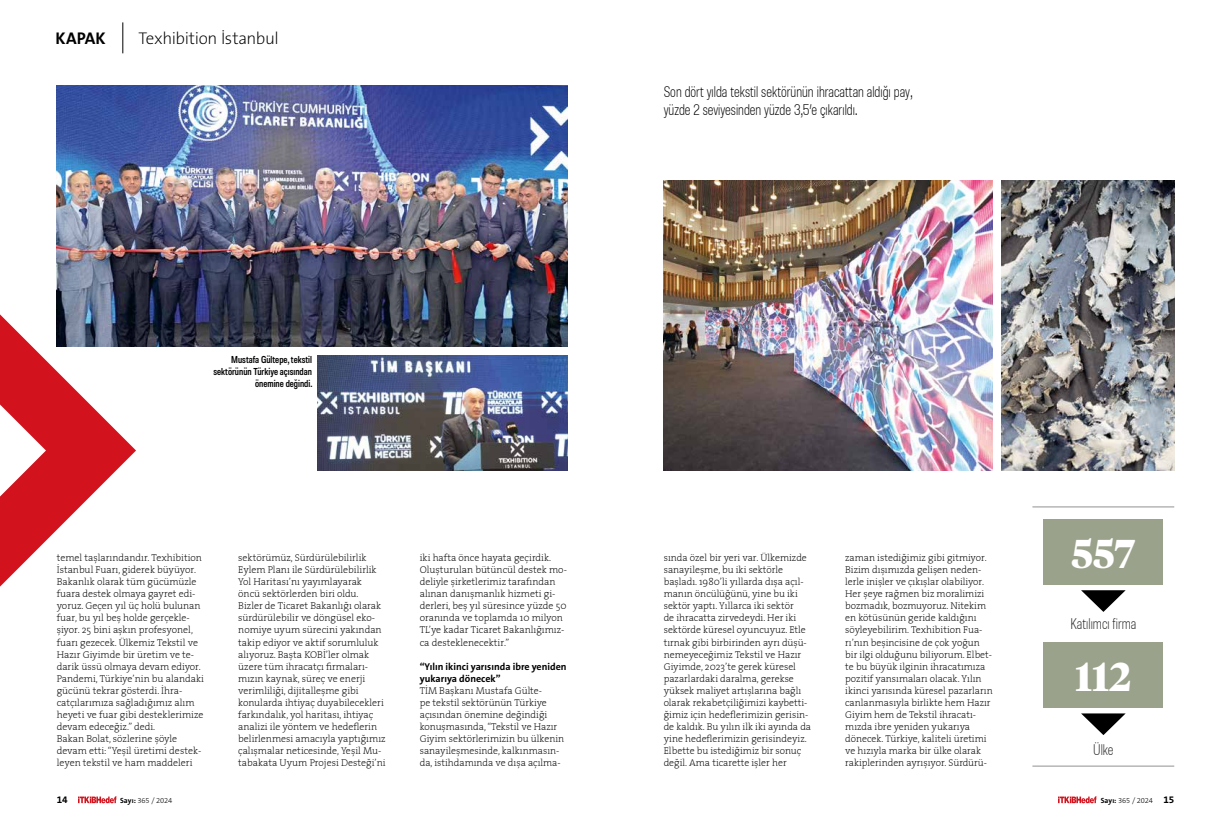
<style>
.page{position:relative;width:1231px;height:823px;background:#fff}
.page>*{position:absolute;margin:0;border:0;box-sizing:border-box;transform-origin:0 0}
.t1{font:700 40px "Tiempos Headline";color:#fff}
.t2{font:200 17px "The Sans B W2";letter-spacing:-.02em;color:#000}
.t3{font:700 17px "The Sans B W7";letter-spacing:-.005em;color:#000}
.t4{font:300 semi-condensed 15px/18px "Molde";color:#000;scale:.89 1}
.t5{font:300 semi-condensed 15px "Molde";color:#282827;scale:.89 1}
.t6{font:10px/12px "The Serif";color:#000}
.t7{font:600 semi-condensed 10px/12px "Molde";color:#000;text-align:right;scale:.89 1}
.t8{font:700 10px/12px "The Sans B W7";color:#000}
.t9{font:300 7.5px "The Sans B W3";letter-spacing:-.015em;color:#000}
.s1{font-family:"The Sans B W7";font-weight:700}
.s2{font-family:"The Sans B W7";font-weight:700;font-size:10px}
</style>
<div class="page">
<svg style="left:78px;top:796px;width:38px;height:6px"></svg>
<svg style="left:1058px;top:796px;width:38px;height:6px"></svg>
<hr style="left:123px;top:22px;width:1px;height:31px;background:#000">
<img style="left:57px;top:85px;width:510px;height:262px">
<img style="left:317px;top:355px;width:250px;height:115px">
<svg style="left:0;top:314px;width:136px;height:272px"></svg>
<img style="left:663px;top:180px;width:329px;height:290px">
<img style="left:1001px;top:180px;width:173px;height:290px">
<div style="left:1043px;top:519px;width:120px;height:65px;background:#9aa28b"></div>
<div style="left:1043px;top:642px;width:120px;height:65px;background:#9aa28b"></div>
<hr style="left:1032px;top:506px;width:142px;height:1px;background:#929292">
<hr style="left:1032px;top:765px;width:142px;height:1px;background:#929292">
<svg style="left:1081px;top:590px;width:44px;height:21px"></svg>
<svg style="left:1081px;top:713px;width:44px;height:21px"></svg>
<h2 class="t3" style="left:56px;top:27px;width:52px">KAPAK</h2>
<h2 class="t2" style="left:138px;top:27px;width:142px">Texhibition İstanbul</h2>
<p class="t7" style="left:213px;top:353px;width:113px">Mustafa Gültepe, tekstil sektörünün Türkiye açısından önemine değindi.</p>
<p class="t6" style="left:57px;top:551px;width:149px">temel taşlarındandır. Texhibition<br>İstanbul Fuarı, giderek büyüyor.<br>Bakanlık olarak tüm gücümüzle fuara destek olmaya gayret edi&shy;yoruz. Geçen yıl üç holü bulunan fuar, bu yıl beş holde gerçekle&shy;şiyor. 25 bini aşkın profesyonel, fuarı gezecek. Ülkemiz Tekstil ve<br>Hazır Giyimde bir üretim ve te&shy;darik üssü olmaya devam ediyor.<br>Pandemi, Türkiye’nin bu alandaki gücünü tekrar gösterdi. İhra&shy;catçılarımıza sağladığımız alım heyeti ve fuar gibi desteklerimize devam edeceğiz.” dedi.<br>Bakan Bolat, sözlerine şöyle devam etti: “Yeşil üretimi destek&shy;leyen tekstil ve ham maddeleri</p>
<p class="t6" style="left:238px;top:551px;width:149px">sektörümüz, Sürdürülebilirlik Eylem Planı ile Sürdürülebilirlik Yol Haritası’nı yayımlayarak öncü sektörlerden biri oldu.<br>Bizler de Ticaret Bakanlığı olarak sürdürülebilir ve döngüsel eko&shy;nomiye uyum sürecini yakından takip ediyor ve aktif sorumluluk alıyoruz. Başta KOBİ’ler olmak üzere tüm ihracatçı firmaları&shy;mızın kaynak, süreç ve enerji verimliliği, dijitalleşme gibi konularda ihtiyaç duyabilecekleri farkındalık, yol haritası, ihtiyaç analizi ile yöntem ve hedeflerin belirlenmesi amacıyla yaptığımız çalışmalar neticesinde, Yeşil Mu&shy;tabakata Uyum Projesi Desteği’ni</p>
<p class="t6" style="left:420px;top:551px;width:149px">iki hafta önce hayata geçirdik.<br>Oluşturulan bütüncül destek mo&shy;deliyle şirketlerimiz tarafından alınan danışmanlık hizmeti gi&shy;derleri, beş yıl süresince yüzde 50 oranında ve toplamda 10 milyon<br>TL’ye kadar Ticaret Bakanlığımız&shy;ca desteklenecektir.”</p>
<p class="t8" style="left:420px;top:659px;width:148px">“Yılın ikinci yarısında ibre yeniden yukarıya dönecek”</p>
<p class="t6" style="left:420px;top:683px;width:146px">TİM Başkanı Mustafa Gülte-<br>pe tekstil sektörünün Türkiye açısından önemine değindiği konuşmasında, “Tekstil ve Hazır<br>Giyim sektörlerimizin bu ülkenin sanayileşmesinde, kalkınmasın&shy;da, istihdamında ve dışa açılma-</p>
<h3 class="t4" style="left:663px;top:82px;width:281px">Son dört yılda tekstil sektörünün ihracattan aldığı pay, yüzde 2 seviyesinden yüzde 3,5’e çıkarıldı.</h3>
<p class="t6" style="left:663px;top:551px;width:149px">sında özel bir yeri var. Ülkemizde sanayileşme, bu iki sektörle başladı. 1980’li yıllarda dışa açıl&shy;manın öncülüğünü, yine bu iki sektör yaptı. Yıllarca iki sektör<br>de ihracatta zirvedeydi. Her iki sektörde küresel oyuncuyuz. Etle tırnak gibi birbirinden ayrı düşü&shy;nemeyeceğimiz Tekstil ve Hazır Giyimde, 2023’te gerek küresel pazarlardaki daralma, gerekse yüksek maliyet artışlarına bağlı olarak rekabetçiliğimizi kaybetti&shy;ğimiz için hedeflerimizin gerisin&shy;de kaldık. Bu yılın ilk iki ayında da yine hedeflerimizin gerisindeyiz.<br>Elbette bu istediğimiz bir sonuç değil. Ama ticarette işler her</p>
<p class="t6" style="left:845px;top:551px;width:149px">zaman istediğimiz gibi gitmiyor.<br>Bizim dışımızda gelişen neden&shy;lerle inişler ve çıkışlar olabiliyor.<br>Her şeye rağmen biz moralimizi bozmadık, bozmuyoruz. Nitekim en kötüsünün geride kaldığını söyleyebilirim. Texhibition Fua&shy;rı’nın beşincisine de çok yoğun bir ilgi olduğunu biliyorum. Elbet&shy;te bu büyük ilginin ihracatımıza pozitif yansımaları olacak. Yılın ikinci yarısında küresel pazarların canlanmasıyla birlikte hem Hazır Giyim hem de Tekstil ihracatı&shy;mızda ibre yeniden yukarıya dönecek. Türkiye, kaliteli üretimi ve hızıyla marka bir ülke olarak rakiplerinden ayrışıyor. Sürdürü-</p>
<h1 class="t1" style="left:1071px;top:525px;width:65px">557</h1>
<h3 class="t5" style="left:1070px;top:614px;width:76px">Katılımcı firma</h3>
<h1 class="t1" style="left:1075px;top:648px;width:58px">112</h1>
<h3 class="t5" style="left:1092px;top:740px;width:24px">Ülke</h3>
<p class="t8" style="left:57px;top:793px;width:12px">14</p>
<p class="t9" style="left:120px;top:795px;width:54px"><span class="s1">Sayı:</span> 365 / 2024</p>
<p class="t9" style="left:1100px;top:795px;width:75px"><span class="s1">Sayı:</span> 365 / 2024 <span class="s2">15</span></p>
</div>
